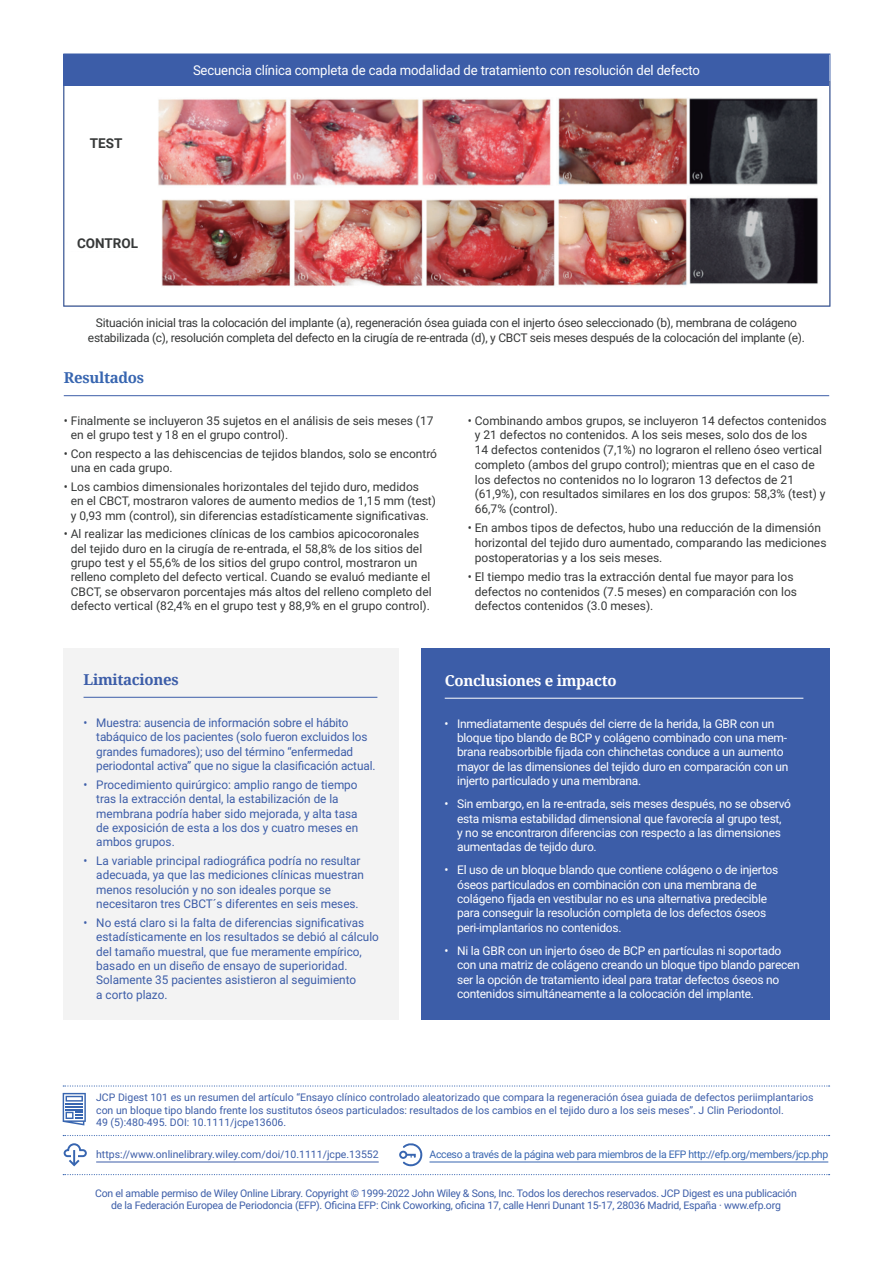
<style>
.page{position:relative;width:893px;height:1263px;background:#fff}
.page>*{position:absolute;margin:0;border:0;box-sizing:border-box;transform-origin:0 0}
.t1{font:700 15px "Noto Serif";letter-spacing:-.02em;color:#fff}
.t2{font:700 15px "Noto Serif";letter-spacing:-.02em;color:#3c5da8}
.t3{font:700 15px "Noto Serif";letter-spacing:-.02em;color:#3765b0}
.t4{font:13.5px "Roboto";letter-spacing:-.01em;color:#fff}
.t5{font:700 13.5px "Roboto";color:#363838}
.t6{font:12px/14.7px "Roboto";color:#363838}
.t7{font:12px/14.4px "Roboto";letter-spacing:-.02em;color:#fff}
.t8{font:12px/14.4px "Roboto";color:#3c5da8}
.t9{font:12px "Roboto";letter-spacing:-.02em;color:#363838}
.t10{font:10.5px/12.6px "Roboto";color:#3c5da8}
.t11{font:10.5px/12.6px "Roboto";letter-spacing:-.02em;color:#3c5da8;text-align:center}
.t12{font:10.5px "Roboto";letter-spacing:-.03em;color:#3765b0}
</style>
<div class="page">
<img style="left:66px;top:85px;width:762px;height:201px">
<div style="left:90px;top:134px;width:40px;height:17px;background:#fff"></div>
<div style="left:68px;top:234px;width:79px;height:17px;background:#fff"></div>
<div style="left:64px;top:648px;width:335px;height:372px;background:#f3f3f3"></div>
<hr style="left:84px;top:697px;width:293px;height:1px;background:#3c5da8">
<div style="left:421px;top:648px;width:408px;height:372px;background:#3c5da8"></div>
<hr style="left:64px;top:395px;width:765px;height:1px;background:#3c5da8">
<svg style="left:63px;top:1085px;width:767px;height:1px"></svg>
<svg style="left:63px;top:1093px;width:23px;height:32px"></svg>
<svg style="left:63px;top:1135px;width:767px;height:1px"></svg>
<hr style="left:96px;top:1162px;width:283px;height:1px;background:#3c5da8">
<svg style="left:63px;top:1143px;width:24px;height:24px"></svg>
<hr style="left:429px;top:1162px;width:399px;height:1px;background:#3765b0">
<svg style="left:399px;top:1143px;width:24px;height:24px"></svg>
<svg style="left:63px;top:1174px;width:767px;height:1px"></svg>
<hr style="left:445px;top:698px;width:358px;height:1px;background:#fff">
<div style="left:64px;top:54px;width:765px;height:31px;background:#3c5da8"></div>
<p class="t5" style="left:90px;top:134px;width:34px">TEST</p>
<p class="t5" style="left:77px;top:233px;width:63px">CONTROL</p>
<p class="t4" style="left:193px;top:61px;width:509px">Secuencia clínica completa de cada modalidad de tratamiento con resolución del defecto</p>
<p class="t9" style="left:96px;top:315px;width:702px">Situación inicial tras la colocación del implante (a), regeneración ósea guiada con el injerto óseo seleccionado (b), membrana de colágeno</p>
<p class="t9" style="left:88px;top:329px;width:719px">estabilizada (c), resolución completa del defecto en la cirugía de re-entrada (d), y CBCT seis meses después de la colocación del implante (e).</p>
<p class="t3" style="left:64px;top:367px;width:82px">Resultados</p>
<p class="t6" style="left:71px;top:413px;width:364px;text-indent:-7px">• Finalmente se incluyeron 35 sujetos en el análisis de seis meses (17 en el grupo test y 18 en el grupo control).</p>
<p class="t6" style="left:71px;top:446px;width:368px;text-indent:-7px">• Con respecto a las dehiscencias de tejidos blandos, solo se encontró una en cada grupo.</p>
<p class="t6" style="left:71px;top:479px;width:367px;text-indent:-7px">• Los cambios dimensionales horizontales del tejido duro, medidos<br>en el CBCT, mostraron valores de aumento medios de 1,15 mm (test) y 0,93 mm (control), sin diferencias estadísticamente significativas.</p>
<p class="t6" style="left:71px;top:526px;width:362px;text-indent:-7px">• Al realizar las mediciones clínicas de los cambios apicocoronales del tejido duro en la cirugía de re-entrada, el 58,8% de los sitios del grupo test y el 55,6% de los sitios del grupo control, mostraron un relleno completo del defecto vertical. Cuando se evaluó mediante el CBCT, se observaron porcentajes más altos del relleno completo del defecto vertical (82,4% en el grupo test y 88,9% en el grupo control).</p>
<p class="t6" style="left:475px;top:413px;width:354px;text-indent:-7px">• Combinando ambos grupos, se incluyeron 14 defectos contenidos y 21 defectos no contenidos. A los seis meses, solo dos de los<br>14 defectos contenidos (7,1%) no lograron el relleno óseo vertical completo (ambos del grupo control); mientras que en el caso de los defectos no contenidos no lo lograron 13 defectos de 21 (61,9%), con resultados similares en los dos grupos: 58,3% (test) y 66,7% (control).</p>
<p class="t6" style="left:475px;top:520px;width:353px;text-indent:-7px">• En ambos tipos de defectos, hubo una reducción de la dimensión horizontal del tejido duro aumentado, comparando las mediciones postoperatorias y a los seis meses.</p>
<p class="t6" style="left:475px;top:569px;width:324px;text-indent:-7px">• El tiempo medio tras la extracción dental fue mayor para los defectos no contenidos (7.5 meses) en comparación con los defectos contenidos (3.0 meses).</p>
<p class="t2" style="left:84px;top:669px;width:97px">Limitaciones</p>
<p class="t8" style="left:96px;top:715px;width:281px;text-indent:-13px">• Muestra: ausencia de información sobre el hábito tabáquico de los pacientes (solo fueron excluidos los grandes fumadores); uso del término “enfermedad periodontal activa” que no sigue la clasificación actual.</p>
<p class="t8" style="left:96px;top:777px;width:263px;text-indent:-13px">• Procedimiento quirúrgico: amplio rango de tiempo tras la extracción dental, la estabilización de la membrana podría haber sido mejorada, y alta tasa de exposición de esta a los dos y cuatro meses en ambos grupos.</p>
<p class="t8" style="left:96px;top:853px;width:269px;text-indent:-13px">• La variable principal radiográfica podría no resultar adecuada, ya que las mediciones clínicas muestran menos resolución y no son ideales porque se necesitaron tres CBCT´s diferentes en seis meses.</p>
<p class="t8" style="left:96px;top:915px;width:284px;text-indent:-13px">• No está claro si la falta de diferencias significativas estadísticamente en los resultados se debió al cálculo del tamaño muestral, que fue meramente empírico, basado en un diseño de ensayo de superioridad.<br>Solamente 35 pacientes asistieron al seguimiento<br>a corto plazo.</p>
<p class="t1" style="left:445px;top:670px;width:174px">Conclusiones e impacto</p>
<p class="t7" style="left:457px;top:716px;width:333px;text-indent:-13px">• Inmediatamente después del cierre de la herida, la GBR con un bloque tipo blando de BCP y colágeno combinado con una mem&shy;brana reabsorbible fijada con chinchetas conduce a un aumento mayor de las dimensiones del tejido duro en comparación con un injerto particulado y una membrana.</p>
<p class="t7" style="left:457px;top:796px;width:335px;text-indent:-13px">• Sin embargo, en la re-entrada, seis meses después, no se observó esta misma estabilidad dimensional que favorecía al grupo test,<br>y no se encontraron diferencias con respecto a las dimensiones aumentadas de tejido duro.</p>
<p class="t7" style="left:457px;top:862px;width:323px;text-indent:-13px">• El uso de un bloque blando que contiene colágeno o de injertos óseos particulados en combinación con una membrana de colágeno fijada en vestibular no es una alternativa predecible para conseguir la resolución completa de los defectos óseos peri-implantarios no contenidos.</p>
<p class="t7" style="left:457px;top:943px;width:344px;text-indent:-13px">• Ni la GBR con un injerto óseo de BCP en partículas ni soportado con una matriz de colágeno creando un bloque tipo blando parecen ser la opción de tratamiento ideal para tratar defectos óseos no contenidos simultáneamente a la colocación del implante.</p>
<p class="t10" style="left:96px;top:1090px;width:719px">JCP Digest 101 es un resumen del artículo “Ensayo clínico controlado aleatorizado que compara la regeneración ósea guiada de defectos periimplantarios con un bloque tipo blando frente los sustitutos óseos particulados: resultados de los cambios en el tejido duro a los seis meses”. J Clin Periodontol.</p>
<p class="t10" style="left:96px;top:1116px;width:192px">49 (5):480-495. DOI: 10.1111/jcpe13606.</p>
<p class="t10" style="left:96px;top:1147px;width:284px">https://www.onlinelibrary.wiley.com/doi/10.1111/jcpe.13552</p>
<p class="t12" style="left:429px;top:1146px;width:400px">Acceso a través de la página web para miembros de la EFP http://efp.org/members/jcp.php</p>
<p class="t11" style="left:95px;top:1186px;width:703px">Con el amable permiso de Wiley Online Library. Copyright © 1999-2022 John Wiley &amp; Sons, Inc. Todos los derechos reservados. JCP Digest es una publicación de la Federación Europea de Periodoncia (EFP). Oficina EFP: Cink Coworking, oficina 17, calle Henri Dunant 15-17, 28036 Madrid, España · www.efp.org</p>
</div>
